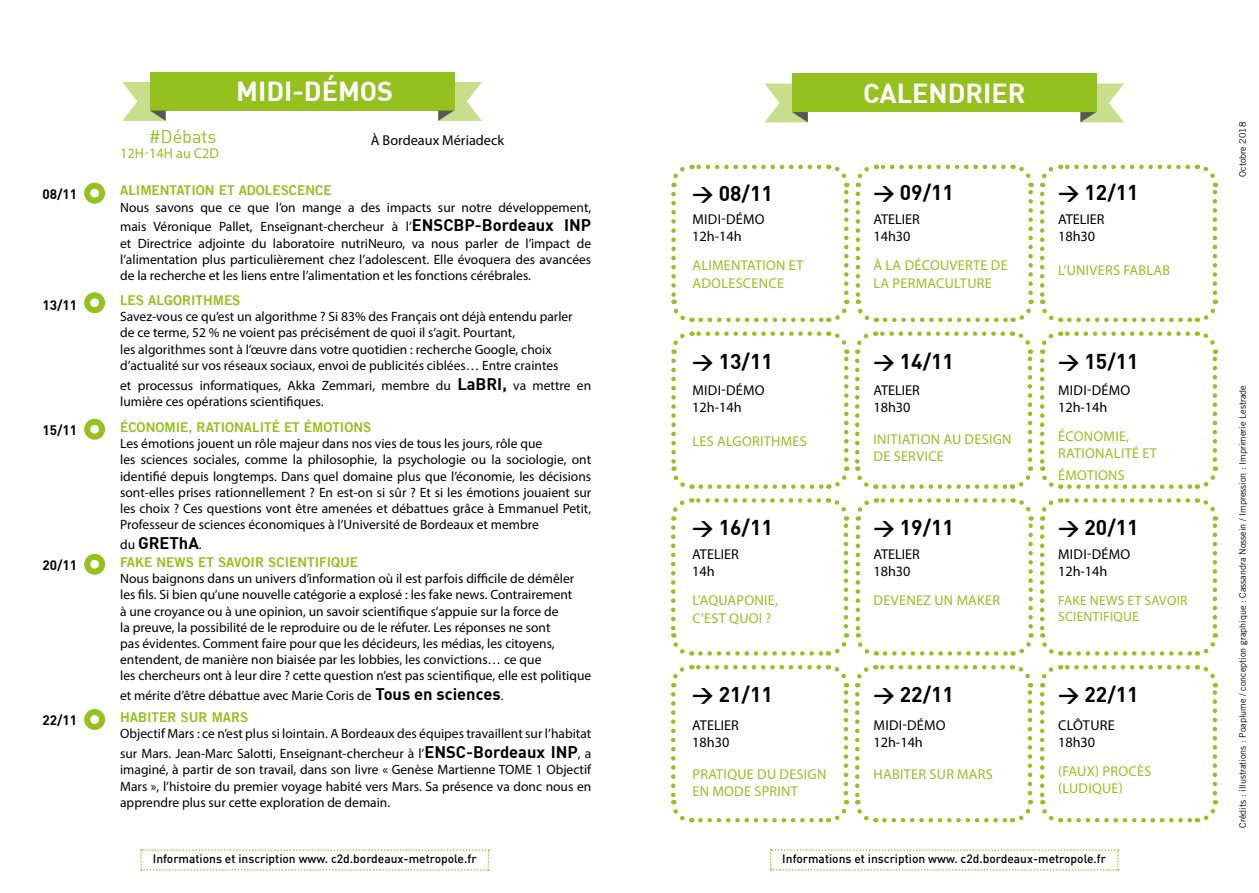
<style>
.page{position:relative;width:1259px;height:893px;background:#fff}
.page>*{position:absolute;margin:0;border:0;box-sizing:border-box;transform-origin:0 0}
.t1{font:700 27px "DIN";color:#fff}
.t2{font:700 21px "DIN";color:#000}
.t3{font:18px "DIN";color:#95c11f}
.t4{font:700 16.5px "DIN";color:#000}
.t5{font:14.25px/17.1px "Myriad Pro";letter-spacing:.02em;color:#95c11f}
.t6{font:14.25px/17.1px "Myriad Pro";color:#000}
.t7{font:14.25px/17.1px "Myriad Pro";letter-spacing:.02em;color:#000}
.t8{font:14.25px "Myriad Pro";color:#95c11f}
.t9{font:13.5px/16.2px "Myriad Pro";color:#000}
.t10{font:13.5px "Trade Gothic LT Bold Two";color:#95c11f}
.t11{font:13.5px/16.2px "Myriad Pro";letter-spacing:.02em;color:#95c11f}
.t12{font:700 13.5px "DIN";color:#000}
.t13{font:500 12px "DIN";color:#000}
.t14{font:9px "Trade Gothic LT";color:#000}
.s1{font-family:"DIN";font-weight:700;font-size:16.5px}
.s2{font-family:"Myriad Pro";font-weight:400;font-size:13.5px}
</style>
<div class="page">
<div style="left:150px;top:72px;width:304px;height:38px;background:#95c11f"></div>
<svg style="left:122px;top:82px;width:44px;height:39px"></svg>
<svg style="left:438px;top:82px;width:44px;height:39px"></svg>
<div style="left:84px;top:183px;width:21px;height:21px;border:6px solid #95c11f;border-radius:50%"></div>
<div style="left:84px;top:292px;width:21px;height:21px;border:6px solid #95c11f;border-radius:50%"></div>
<div style="left:84px;top:419px;width:21px;height:21px;border:6px solid #95c11f;border-radius:50%"></div>
<div style="left:84px;top:554px;width:21px;height:21px;border:6px solid #95c11f;border-radius:50%"></div>
<div style="left:84px;top:709px;width:21px;height:21px;border:6px solid #95c11f;border-radius:50%"></div>
<div style="left:792px;top:74px;width:304px;height:38px;background:#95c11f"></div>
<svg style="left:765px;top:84px;width:43px;height:38px"></svg>
<svg style="left:1080px;top:84px;width:44px;height:38px"></svg>
<svg style="left:671px;top:164px;width:548px;height:659px"></svg>
<svg style="left:770px;top:849px;width:349px;height:22px"></svg>
<svg style="left:140px;top:849px;width:349px;height:22px"></svg>
<h1 class="t1" style="left:236px;top:74px;width:159px">MIDI-DÉMOS</h1>
<h1 class="t1" style="left:863px;top:76px;width:164px">CALENDRIER</h1>
<h3 class="t3" style="left:149px;top:125px;width:69px">#Débats</h3>
<p class="t8" style="left:120px;top:145px;width:100px">12H-14H au C2D</p>
<p class="t6" style="left:371px;top:131px;width:135px">À Bordeaux Mériadeck</p>
<p class="t14" style="left:1237px;top:177px;width:57px;rotate:-90deg">Octobre 2018</p>
<p class="t12" style="left:43px;top:185px;width:36px">08/11</p>
<p class="t12" style="left:43px;top:296px;width:36px">13/11</p>
<p class="t10" style="left:120px;top:182px;width:213px">ALIMENTATION ET ADOLESCENCE</p>
<p class="t9" style="left:120px;top:197px;width:472px;line-height:19.8px">Nous savons que ce que l’on mange a des impacts sur notre développement, mais Véronique Pallet, Enseignant-chercheur à l’<span class="s1">ENSCBP-Bordeaux INP</span></p>
<p class="t9" style="left:120px;top:235px;width:472px;text-align:justify">et Directrice adjointe du laboratoire nutriNeuro, va nous parler de l’impact de l’alimentation plus particulièrement chez l’adolescent. Elle évoquera des avancées de la recherche et les liens entre l’alimentation et les fonctions cérébrales.</p>
<p class="t10" style="left:120px;top:292px;width:122px">LES ALGORITHMES</p>
<p class="t9" style="left:120px;top:308px;width:454px">Savez-vous ce qu’est un algorithme ? Si 83% des Français ont déjà entendu parler de ce terme, 52 % ne voient pas précisément de quoi il s’agit. Pourtant,<br>les algorithmes sont à l’œuvre dans votre quotidien : recherche Google, choix d’actualité sur vos réseaux sociaux, envoi de publicités ciblées… Entre craintes</p>
<p class="t9" style="left:120px;top:377px;width:472px">et processus informatiques, Akka Zemmari, membre du <span class="s1">LaBRI,</span> va mettre en lumière ces opérations scientifiques.</p>
<p class="t12" style="left:43px;top:421px;width:36px">15/11</p>
<p class="t10" style="left:120px;top:419px;width:253px">ÉCONOMIE, RATIONALITÉ ET ÉMOTIONS</p>
<p class="t9" style="left:120px;top:435px;width:472px">Les émotions jouent un rôle majeur dans nos vies de tous les jours, rôle que<br>les sciences sociales, comme la philosophie, la psychologie ou la sociologie, ont identifié depuis longtemps. Dans quel domaine plus que l’économie, les décisions sont-elles prises rationnellement ? En est-on si sûr ? Et si les émotions jouaient sur les choix ? Ces questions vont être amenées et débattues grâce à Emmanuel Petit, Professeur de sciences économiques à l’Université de Bordeaux et membre</p>
<p class="t4" style="left:120px;top:532px;width:83px"><span class="s2">du</span> GREThA<span class="s2">.</span></p>
<p class="t12" style="left:43px;top:556px;width:36px">20/11</p>
<p class="t10" style="left:120px;top:554px;width:239px">FAKE NEWS ET SAVOIR SCIENTIFIQUE</p>
<p class="t9" style="left:120px;top:570px;width:472px">Nous baignons dans un univers d’information où il est parfois difficile de démêler les fils. Si bien qu’une nouvelle catégorie a explosé : les fake news. Contrairement<br>à une croyance ou à une opinion, un savoir scientifique s’appuie sur la force de<br>la preuve, la possibilité de le reproduire ou de le réfuter. Les réponses ne sont<br>pas évidentes. Comment faire pour que les décideurs, les médias, les citoyens, entendent, de manière non biaisée par les lobbies, les convictions… ce que<br>les chercheurs ont à leur dire ? cette question n’est pas scientifique, elle est politique</p>
<p class="t9" style="left:120px;top:687px;width:385px">et mérite d’être débattue avec Marie Coris de <span class="s1">Tous en sciences</span>.</p>
<p class="t12" style="left:43px;top:712px;width:36px">22/11</p>
<p class="t10" style="left:120px;top:709px;width:130px">HABITER SUR MARS</p>
<p class="t9" style="left:120px;top:724px;width:472px;line-height:19.8px">Objectif Mars : ce n’est plus si lointain. A Bordeaux des équipes travaillent sur l’habitat sur Mars. Jean-Marc Salotti, Enseignant-chercheur à l’<span class="s1">ENSC-Bordeaux INP</span>, a</p>
<p class="t9" style="left:120px;top:761px;width:472px;text-align:justify">imaginé, à partir de son travail, dans son livre « Genèse Martienne TOME 1 Objectif Mars », l’histoire du premier voyage habité vers Mars. Sa présence va donc nous en apprendre plus sur cette exploration de demain.</p>
<h2 class="t2" style="left:692px;top:180px;width:82px">&gt; 08/11</h2>
<p class="t7" style="left:692px;top:211px;width:74px">MIDI-DÉMO<br>12h-14h</p>
<p class="t5" style="left:692px;top:257px;width:113px">ALIMENTATION ET<br>ADOLESCENCE</p>
<h2 class="t2" style="left:692px;top:347px;width:82px">&gt; 13/11</h2>
<p class="t7" style="left:692px;top:381px;width:74px">MIDI-DÉMO<br>12h-14h</p>
<p class="t5" style="left:692px;top:432px;width:116px">LES ALGORITHMES</p>
<h2 class="t2" style="left:692px;top:514px;width:82px">&gt; 16/11</h2>
<p class="t6" style="left:692px;top:546px;width:48px">ATELIER<br>14h</p>
<p class="t5" style="left:692px;top:592px;width:87px">L’AQUAPONIE,<br>C’EST QUOI ?</p>
<h2 class="t2" style="left:692px;top:680px;width:82px">&gt; 21/11</h2>
<p class="t6" style="left:692px;top:717px;width:48px">ATELIER<br>18h30</p>
<p class="t5" style="left:692px;top:765px;width:136px">PRATIQUE DU DESIGN<br>EN MODE SPRINT</p>
<h2 class="t2" style="left:873px;top:179px;width:82px">&gt; 09/11</h2>
<p class="t6" style="left:873px;top:211px;width:48px">ATELIER<br>14h30</p>
<p class="t5" style="left:873px;top:257px;width:136px">À LA DÉCOUVERTE DE<br>LA PERMACULTURE</p>
<h2 class="t2" style="left:873px;top:347px;width:82px">&gt; 14/11</h2>
<p class="t6" style="left:873px;top:381px;width:48px">ATELIER<br>18h30</p>
<p class="t5" style="left:873px;top:430px;width:139px">INITIATION AU DESIGN<br>DE SERVICE</p>
<h2 class="t2" style="left:873px;top:514px;width:82px">&gt; 19/11</h2>
<p class="t6" style="left:873px;top:546px;width:48px">ATELIER<br>18h30</p>
<p class="t5" style="left:873px;top:592px;width:128px">DEVENEZ UN MAKER</p>
<h2 class="t2" style="left:873px;top:680px;width:82px">&gt; 22/11</h2>
<p class="t7" style="left:873px;top:717px;width:74px">MIDI-DÉMO<br>12h-14h</p>
<p class="t5" style="left:873px;top:765px;width:121px">HABITER SUR MARS</p>
<h2 class="t2" style="left:1058px;top:179px;width:82px">&gt; 12/11</h2>
<p class="t6" style="left:1058px;top:211px;width:48px">ATELIER<br>18h30</p>
<p class="t5" style="left:1058px;top:261px;width:114px">L’UNIVERS FABLAB</p>
<h2 class="t2" style="left:1058px;top:347px;width:82px">&gt; 15/11</h2>
<p class="t7" style="left:1058px;top:381px;width:74px">MIDI-DÉMO<br>12h-14h</p>
<p class="t5" style="left:1058px;top:428px;width:100px">ÉCONOMIE,<br>RATIONALITÉ ET</p>
<p class="t5" style="left:1058px;top:466px;width:68px">ÉMOTIONS</p>
<h2 class="t2" style="left:1058px;top:514px;width:82px">&gt; 20/11</h2>
<p class="t7" style="left:1058px;top:546px;width:74px">MIDI-DÉMO<br>12h-14h</p>
<p class="t11" style="left:1058px;top:592px;width:131px">FAKE NEWS ET SAVOIR<br>SCIENTIFIQUE</p>
<h2 class="t2" style="left:1058px;top:680px;width:82px">&gt; 22/11</h2>
<p class="t6" style="left:1058px;top:716px;width:58px">CLÔTURE<br>18h30</p>
<p class="t5" style="left:1058px;top:762px;width:95px">(FAUX) PROCÈS (LUDIQUE)</p>
<p class="t14" style="left:1237px;top:828px;width:444px;rotate:-90deg">Crédits : illustrations : Poaplume / conception graphique : Cassandra Nossein / Impression : Imprimerie Lestrade</p>
<p class="t13" style="left:153px;top:851px;width:325px">Informations et inscription www. c2d.bordeaux-metropole.fr</p>
<p class="t13" style="left:782px;top:851px;width:325px">Informations et inscription www. c2d.bordeaux-metropole.fr</p>
</div>
